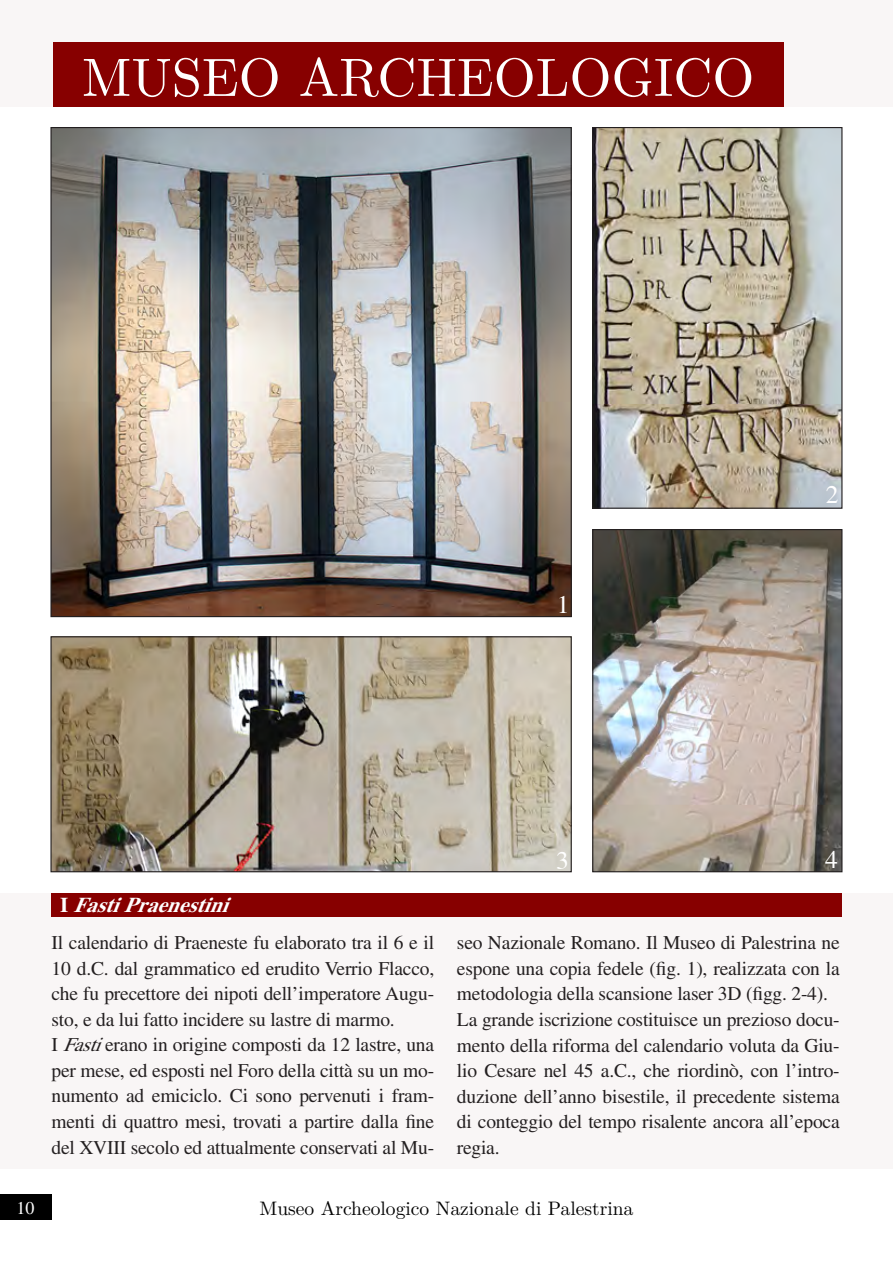
<style>
.page{position:relative;width:893px;height:1263px;background:#fff}
.page>*{position:absolute;margin:0;border:0;box-sizing:border-box;transform-origin:0 0}
.t1{font:54px "LM Roman 10";color:#fff}
.t2{font:25.5px "Times";color:#fff}
.t3{font:italic 700 21px "Times LT Std";color:#fff}
.t4{font:19.5px/25.5px "Times LT Std";letter-spacing:-.01em;color:#231f20}
.t5{font:19.5px "LM Roman 10";color:#000}
.t6{font:18px "Times LT Std";color:#fff}
.s1{font-style:normal}
.s2{font-style:italic}
</style>
<div class="page">
<div style="left:0;top:1194px;width:51px;height:26px;background:#000"></div>
<div style="left:0;top:893px;width:893px;height:276px;background:#f9f6f6"></div>
<div style="left:0;top:0;width:893px;height:106px;background:#f9f6f6"></div>
<div style="left:53px;top:42px;width:730px;height:64px;background:#870000"></div>
<div style="left:52px;top:893px;width:790px;height:23px;background:#870000"></div>
<img style="left:52px;top:129px;width:518px;height:486px">
<img style="left:52px;top:638px;width:518px;height:232px">
<div style="left:50px;top:636px;width:522px;height:236px;border:1px solid #231f20"></div>
<img style="left:594px;top:531px;width:246px;height:339px">
<div style="left:592px;top:529px;width:250px;height:343px;border:1px solid #231f20"></div>
<img style="left:594px;top:129px;width:246px;height:378px">
<div style="left:592px;top:127px;width:250px;height:382px;border:1px solid #231f20"></div>
<h1 class="t1" style="left:82px;top:35px;width:674px">MUSEO ARCHEOLOGICO</h1>
<h2 class="t2" style="left:557px;top:590px;width:14px">1</h2>
<h2 class="t2" style="left:826px;top:480px;width:14px">2</h2>
<p class="t3" style="left:60px;top:892px;width:179px"><span class="s1">I</span> FastiPraenestini</p>
<h2 class="t2" style="left:556px;top:846px;width:14px">3</h2>
<h2 class="t2" style="left:825px;top:845px;width:14px">4</h2>
<p class="t4" style="left:52px;top:930px;width:384px">Il calendario di Praeneste fu elaborato tra il 6 e il 10 d.C. dal grammatico ed erudito Verrio Flacco, che fu precettore dei nipoti dell’imperatore Augu&shy;sto, e da lui fatto incidere su lastre di marmo.<br>I <span class="s2">Fasti</span>erano in origine composti da 12 lastre, una per mese, ed esposti nel Foro della città su un mo&shy;numento ad emiciclo. Ci sono pervenuti i fram&shy;menti di quattro mesi, trovati a partire dalla fine del XVIII secolo ed attualmente conservati al Mu-</p>
<p class="t4" style="left:457px;top:930px;width:384px">seo Nazionale Romano. Il Museo di Palestrina ne espone una copia fedele (fig. 1), realizzata con la metodologia della scansione laser 3D (figg. 2-4).<br>La grande iscrizione costituisce un prezioso docu&shy;mento della riforma del calendario voluta da Giu&shy;lio Cesare nel 45 a.C., che riordinò, con l’intro&shy;duzione dell’anno bisestile, il precedente sistema di conteggio del tempo risalente ancora all’epoca regia.</p>
<p class="t6" style="left:17px;top:1197px;width:19px">10</p>
<p class="t5" style="left:260px;top:1193px;width:375px">Museo Archeologico Nazionale di Palestrina</p>
</div>
